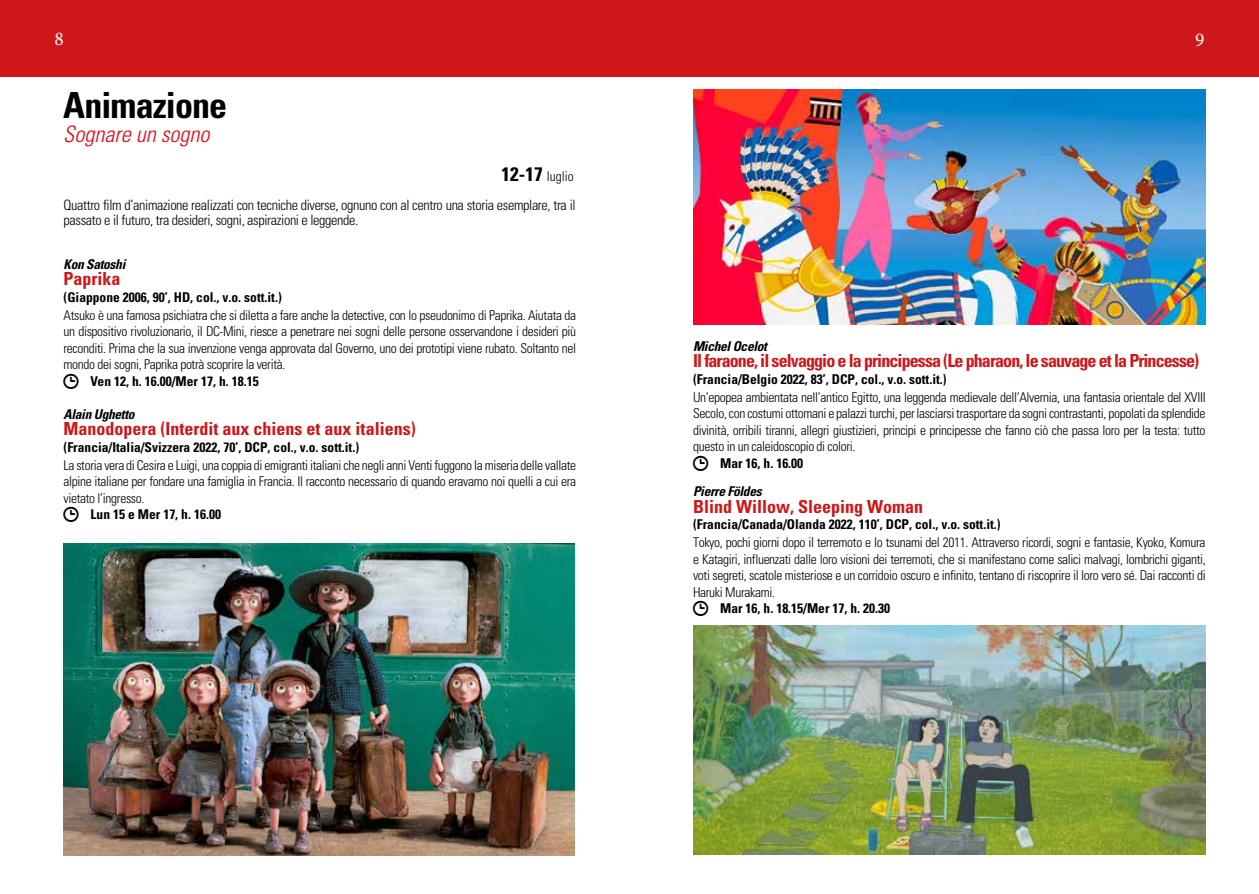
<style>
.page{position:relative;width:1259px;height:894px;background:#fff}
.page>*{position:absolute;margin:0;border:0;box-sizing:border-box;transform-origin:0 0}
.t1{font:700 condensed 36px "Univers";letter-spacing:-.025em;color:#000}
.t2{font:italic 300 condensed 22.5px "Univers";color:#e30613}
.t3{font:19.5px "Minion Pro";color:#fff}
.t4{font:700 condensed 18px "Univers";color:#cd1719}
.t5{font:700 condensed 18px "Univers";letter-spacing:-.05em;color:#cd1719}
.t6{font:300 condensed 14.25px/15px "Univers";letter-spacing:-.025em;color:#000}
.t7{font:300 condensed 13.5px/16.5px "Univers";letter-spacing:-.025em;color:#000;text-align:justify}
.t8{font:700 condensed 13.5px "Univers";color:#000}
.t9{font:italic 700 condensed 13.5px "Univers";letter-spacing:-.025em;color:#000}
.s1{font-weight:700;font-size:19.5px}
</style>
<div class="page">
<div style="left:0;top:0;width:1259px;height:77px;background:#cd1719"></div>
<img style="left:64px;top:543px;width:510px;height:313px">
<img style="left:693px;top:89px;width:512px;height:235px">
<img style="left:693px;top:625px;width:512px;height:230px">
<h3 class="t3" style="left:54px;top:26px;width:11px">8</h3>
<h3 class="t3" style="left:1195px;top:26px;width:11px">9</h3>
<h1 class="t1" style="left:63px;top:84px;width:165px">Animazione</h1>
<h2 class="t2" style="left:63px;top:121px;width:148px">Sognare un sogno</h2>
<p class="t7" style="left:501px;top:168px;width:74px"><span class="s1">12-17</span> luglio</p>
<p class="t6" style="left:64px;top:197px;width:513px">Quattro film d’animazione realizzati con tecniche diverse, ognuno con al centro una storia esemplare, tra il passato e il futuro, tra desideri, sogni, aspirazioni e leggende.</p>
<p class="t9" style="left:64px;top:256px;width:63px">Kon Satoshi</p>
<h3 class="t4" style="left:64px;top:268px;width:59px">Paprika</h3>
<p class="t8" style="left:64px;top:289px;width:220px">(Giappone 2006, 90’, HD, col., v.o. sott.it.)</p>
<p class="t7" style="left:64px;top:307px;width:514px">Atsuko è una famosa psichiatra che si diletta a fare anche la detective, con lo pseudonimo di Paprika. Aiutata da un dispositivo rivoluzionario, il DC-Mini, riesce a penetrare nei sogni delle persone osservandone i desideri più reconditi. Prima che la sua invenzione venga approvata dal Governo, uno dei prototipi viene rubato. Soltanto nel mondo dei sogni, Paprika potrà scoprire la verità.</p>
<p class="t8" style="left:91px;top:373px;width:170px">Ven 12, h. 16.00/Mer 17, h. 18.15</p>
<p class="t9" style="left:64px;top:406px;width:72px">Alain Ughetto</p>
<h3 class="t4" style="left:64px;top:418px;width:353px">Manodopera (Interdit aux chiens et aux italiens)</h3>
<p class="t8" style="left:64px;top:439px;width:297px">(Francia/Italia/Svizzera 2022, 70’, DCP, col., v.o. sott.it.)</p>
<p class="t7" style="left:64px;top:457px;width:514px">La storia vera di Cesira e Luigi, una coppia di emigranti italiani che negli anni Venti fuggono la miseria delle vallate alpine italiane per fondare una famiglia in Francia. Il racconto necessario di quando eravamo noi quelli a cui era vietato l’ingresso.</p>
<p class="t8" style="left:91px;top:506px;width:132px">Lun 15 e Mer 17, h. 16.00</p>
<p class="t9" style="left:693px;top:338px;width:75px">Michel Ocelot</p>
<h3 class="t5" style="left:693px;top:350px;width:508px">Il faraone, il selvaggio e la principessa (Le pharaon, le sauvage et la Princesse)</h3>
<p class="t8" style="left:693px;top:370px;width:255px">(Francia/Belgio 2022, 83’, DCP, col., v.o. sott.it.)</p>
<p class="t7" style="left:693px;top:389px;width:514px">Un’epopea ambientata nell’antico Egitto, una leggenda medievale dell’Alvernia, una fantasia orientale del XVIII Secolo, con costumi ottomani e palazzi turchi, per lasciarsi trasportare da sogni contrastanti, popolati da splendide divinità, orribili tiranni, allegri giustizieri, principi e principesse che fanno ciò che passa loro per la testa: tutto questo in un caleidoscopio di colori.</p>
<p class="t8" style="left:720px;top:454px;width:85px">Mar 16, h. 16.00</p>
<p class="t9" style="left:693px;top:483px;width:70px">Pierre Földes</p>
<h3 class="t4" style="left:693px;top:495px;width:232px">Blind Willow, Sleeping Woman</h3>
<p class="t8" style="left:693px;top:516px;width:309px">(Francia/Canada/Olanda 2022, 110’, DCP, col., v.o. sott.it.)</p>
<p class="t7" style="left:693px;top:534px;width:514px">Tokyo, pochi giorni dopo il terremoto e lo tsunami del 2011. Attraverso ricordi, sogni e fantasie, Kyoko, Komura e Katagiri, influenzati dalle loro visioni dei terremoti, che si manifestano come salici malvagi, lombrichi giganti, voti segreti, scatole misteriose e un corridoio oscuro e infinito, tentano di riscoprire il loro vero sé. Dai racconti di Haruki Murakami.</p>
<p class="t8" style="left:720px;top:600px;width:172px">Mar 16, h. 18.15/Mer 17, h. 20.30</p>
</div>
